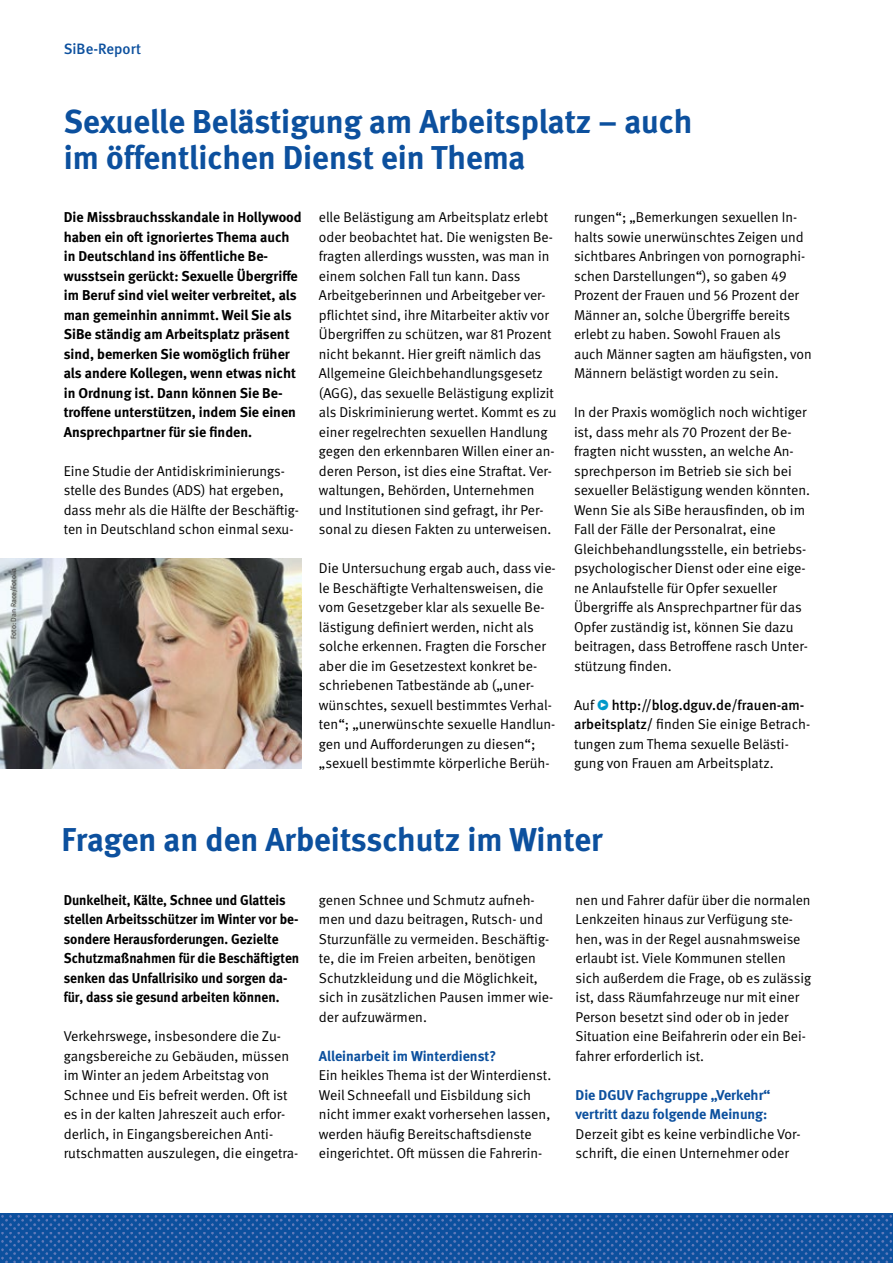
<style>
.page{position:relative;width:893px;height:1263px;background:#fff}
.page>*{position:absolute;margin:0;border:0;box-sizing:border-box;transform-origin:0 0}
.DGUV_Titel{font:700 33px/36px "DGUV Meta";color:#0c509e}
.t1{font:500 15px "DGUV Meta";color:#0c509e}
.DGUV_GS{font:14.25px/19.5px "DGUV Meta";color:#000}
.DGUV_GS_Bold{font:700 14.25px/19.5px "DGUV Meta";color:#000}
.DGUV_GS_Bold-2{font:700 14.25px/19.5px "DGUV Meta";color:#000;scale:.95 1}
.DGUV_ZT{font:700 14.25px/19.5px "DGUV Meta";color:#0c509e}
.Quelle{font:7.5px "DGUV Meta";letter-spacing:-.005em;color:#403f3f}
.s1{color:#0099ca}
.s2{font-weight:500}
</style>
<div class="page">
<img style="left:0;top:1214px;width:893px;height:49px">
<img style="left:0;top:558px;width:302px;height:210px">
<p class="Quelle" style="left:9px;top:639px;width:73px;rotate:-90deg">Foto: Dan Race/Fotolia</p>
<p class="t1" style="left:64px;top:40px;width:79px">SiBe-Report</p>
<p class="DGUV_Titel" style="left:64px;top:104px;width:630px">Sexuelle Belästigung am Arbeitsplatz – auch im öffentlichen Dienst ein Thema</p>
<p class="DGUV_GS_Bold" style="left:64px;top:208px;width:239px">Die Missbrauchsskandale in Hollywood haben ein oft ignoriertes Thema auch in Deutschland ins öffentliche Be&shy;wusstsein gerückt: Sexuelle Übergriffe im Beruf sind viel weiter verbreitet, als man gemeinhin annimmt. Weil Sie als SiBe ständig am Arbeitsplatz präsent sind, bemerken Sie womöglich früher als andere Kollegen, wenn etwas nicht in Ordnung ist. Dann können Sie Be&shy;troffene unterstützen, indem Sie einen Ansprechpartner für sie finden.</p>
<p class="DGUV_GS" style="left:64px;top:461px;width:237px">Eine Studie der Antidiskriminierungs&shy;stelle des Bundes (ADS) hat ergeben, dass mehr als die Hälfte der Beschäftig&shy;ten in Deutschland schon einmal sexu-</p>
<p class="DGUV_GS" style="left:319px;top:208px;width:239px">elle Belästigung am Arbeitsplatz erlebt oder beobachtet hat. Die wenigsten Be&shy;fragten allerdings wussten, was man in einem solchen Fall tun kann. Dass Arbeitgeberinnen und Arbeitgeber ver&shy;pflichtet sind, ihre Mitarbeiter aktiv vor Übergriffen zu schützen, war 81 Prozent nicht bekannt. Hier greift nämlich das Allgemeine Gleichbehandlungsgesetz (AGG), das sexuelle Belästigung explizit als Diskriminierung wertet. Kommt es zu einer regelrechten sexuellen Handlung gegen den erkennbaren Willen einer an&shy;deren Person, ist dies eine Straftat. Ver&shy;waltungen, Behörden, Unternehmen und Institutionen sind gefragt, ihr Per&shy;sonal zu diesen Fakten zu unterweisen.</p>
<p class="DGUV_GS" style="left:319px;top:559px;width:238px">Die Untersuchung ergab auch, dass vie&shy;le Beschäftigte Verhaltensweisen, die vom Gesetzgeber klar als sexuelle Be&shy;lästigung definiert werden, nicht als solche erkennen. Fragten die Forscher aber die im Gesetzestext konkret be&shy;schriebenen Tatbestände ab („uner&shy;wünschtes, sexuell bestimmtes Verhal&shy;ten“; „unerwünschte sexuelle Handlun&shy;gen und Aufforderungen zu diesen“; „sexuell bestimmte körperliche Berüh-</p>
<p class="DGUV_GS" style="left:574px;top:208px;width:239px">rungen“; „Bemerkungen sexuellen In&shy;halts sowie unerwünschtes Zeigen und sichtbares Anbringen von pornographi&shy;schen Darstellungen“), so gaben 49<br>Prozent der Frauen und 56 Prozent der Männer an, solche Übergriffe bereits erlebt zu haben. Sowohl Frauen als auch Männer sagten am häufigsten, von Männern belästigt worden zu sein.</p>
<p class="DGUV_GS" style="left:574px;top:403px;width:238px">In der Praxis womöglich noch wichtiger ist, dass mehr als 70 Prozent der Be&shy;fragten nicht wussten, an welche An&shy;sprechperson im Betrieb sie sich bei sexueller Belästigung wenden könnten.<br>Wenn Sie als SiBe herausfinden, ob im Fall der Fälle der Personalrat, eine Gleichbehandlungsstelle, ein betriebs&shy;psychologischer Dienst oder eine eige&shy;ne Anlaufstelle für Opfer sexueller Übergriffe als Ansprechpartner für das Opfer zuständig ist, können Sie dazu beitragen, dass Betroffene rasch Unter&shy;stützung finden.</p>
<p class="DGUV_GS" style="left:574px;top:695px;width:238px">Auf <span class="s1">•</span> <span class="s2">http://blog.dguv.de/frauen-am&shy;arbeitsplatz/</span> finden Sie einige Betrach&shy;tungen zum Thema sexuelle Belästi&shy;gung von Frauen am Arbeitsplatz.</p>
<p class="DGUV_Titel" style="left:62px;top:822px;width:543px">Fragen an den Arbeitsschutz im Winter</p>
<p class="DGUV_GS_Bold-2" style="left:64px;top:890px;width:249px">Dunkelheit, Kälte, Schnee und Glatteis stellen Arbeitsschützer im Winter vor be&shy;sondere Herausforderungen. Gezielte Schutzmaßnahmen für die Beschäftigten senken das Unfallrisiko und sorgen da&shy;für, dass sie gesund arbeiten können.</p>
<p class="DGUV_GS" style="left:64px;top:1027px;width:236px">Verkehrswege, insbesondere die Zu&shy;gangsbereiche zu Gebäuden, müssen im Winter an jedem Arbeitstag von Schnee und Eis befreit werden. Oft ist es in der kalten Jahreszeit auch erfor&shy;derlich, in Eingangsbereichen Anti&shy;rutschmatten auszulegen, die eingetra-</p>
<p class="DGUV_GS" style="left:319px;top:890px;width:236px">genen Schnee und Schmutz aufneh&shy;men und dazu beitragen, Rutsch- und Sturzunfälle zu vermeiden. Beschäftig&shy;te, die im Freien arbeiten, benötigen Schutzkleidung und die Möglichkeit, sich in zusätzlichen Pausen immer wie&shy;der aufzuwärmen.</p>
<p class="DGUV_ZT" style="left:319px;top:1046px;width:179px">Alleinarbeit im Winterdienst?</p>
<p class="DGUV_GS" style="left:319px;top:1066px;width:234px">Ein heikles Thema ist der Winterdienst.<br>Weil Schneefall und Eisbildung sich nicht immer exakt vorhersehen lassen, werden häufig Bereitschaftsdienste eingerichtet. Oft müssen die Fahrerin-</p>
<p class="DGUV_GS" style="left:576px;top:890px;width:237px">nen und Fahrer dafür über die normalen Lenkzeiten hinaus zur Verfügung ste&shy;hen, was in der Regel ausnahmsweise erlaubt ist. Viele Kommunen stellen sich außerdem die Frage, ob es zulässig ist, dass Räumfahrzeuge nur mit einer Person besetzt sind oder ob in jeder Situation eine Beifahrerin oder ein Bei&shy;fahrer erforderlich ist.</p>
<p class="DGUV_ZT" style="left:576px;top:1085px;width:196px">Die DGUV Fachgruppe „Verkehr“ vertritt dazu folgende Meinung:</p>
<p class="DGUV_GS" style="left:576px;top:1124px;width:227px">Derzeit gibt es keine verbindliche Vor&shy;schrift, die einen Unternehmer oder</p>
</div>
